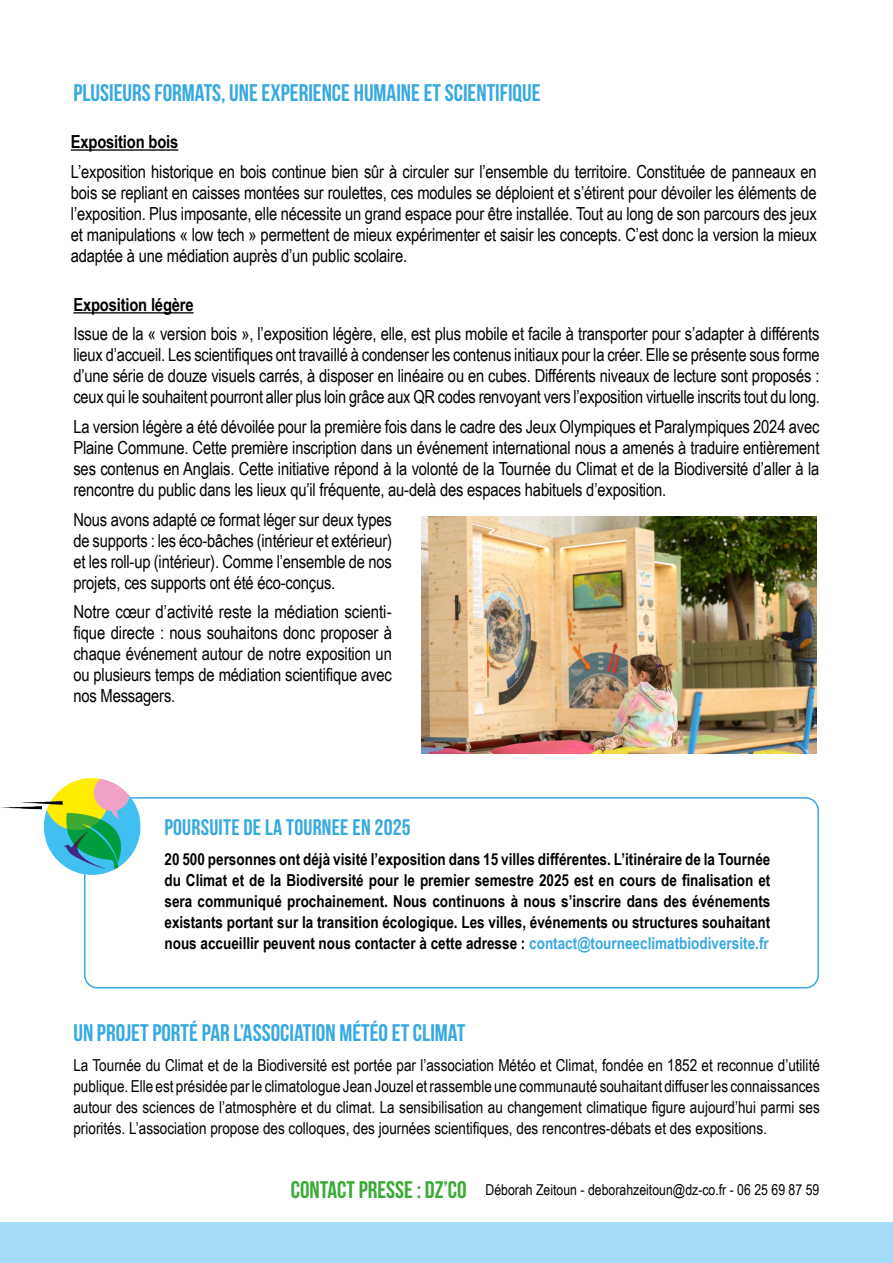
<style>
.page{position:relative;width:893px;height:1263px;background:#fff}
.page>*{position:absolute;margin:0;border:0;box-sizing:border-box;transform-origin:0 0}
.t1{font:24px "Bebas Neue";color:#36a9e1}
.t2{font:22.5px "Bebas Neue";letter-spacing:.01em;color:#36a9e1}
.t3{font:18px/21px "Arial Narrow";letter-spacing:-.01em;color:#000;text-align:justify}
.t4{font:700 18px "Arial Narrow";letter-spacing:-.01em;color:#000}
.t5{font:16.5px/21px "Arial Narrow";color:#000;text-align:justify}
.t6{font:700 16.5px/21px "Arial Narrow";color:#000;text-align:justify}
.t7{font:15px "Arial Narrow";color:#000}
.s1{color:#36a9e1}
.s2{font-family:"Bebas Neue";font-size:24px;color:#3aaa35}
</style>
<div class="page">
<div style="left:84px;top:797px;width:735px;height:191px;border:2px solid #36a9e1;border-radius:13px"></div>
<img style="left:0;top:778px;width:164px;height:134px">
<div style="left:0;top:1222px;width:893px;height:41px;background:#a4dbf8"></div>
<hr style="left:73px;top:312px;width:121px;height:1px;background:#000">
<hr style="left:71px;top:149px;width:107px;height:2px;background:#000">
<img style="left:422px;top:517px;width:395px;height:237px">
<h1 class="t1" style="left:73px;top:79px;width:469px">PLUSIEURS FORMATS, UNE EXPERIENCE HUMAINE ET SCIENTIFIQUE</h1>
<p class="t4" style="left:71px;top:128px;width:109px">Exposition bois</p>
<p class="t3" style="left:71px;top:160px;width:747px">L’exposition historique en bois continue bien sûr à circuler sur l’ensemble du territoire. Constituée de panneaux en bois se repliant en caisses montées sur roulettes, ces modules se déploient et s’étirent pour dévoiler les éléments de l’exposition. Plus imposante, elle nécessite un grand espace pour être installée. Tout au long de son parcours des jeux et manipulations « low tech » permettent de mieux expérimenter et saisir les concepts. C’est donc la version la mieux adaptée à une médiation auprès d’un public scolaire.</p>
<p class="t4" style="left:73px;top:291px;width:122px">Exposition légère</p>
<p class="t3" style="left:73px;top:323px;width:748px">Issue de la « version bois », l’exposition légère, elle, est plus mobile et facile à transporter pour s’adapter à différents lieux d’accueil. Les scientifiques ont travaillé à condenser les contenus initiaux pour la créer. Elle se présente sous forme d’une série de douze visuels carrés, à disposer en linéaire ou en cubes. Différents niveaux de lecture sont proposés : ceux qui le souhaitent pourront aller plus loin grâce aux QR codes renvoyant vers l’exposition virtuelle inscrits tout du long.</p>
<p class="t3" style="left:73px;top:415px;width:747px">La version légère a été dévoilée pour la première fois dans le cadre des Jeux Olympiques et Paralympiques 2024 avec Plaine Commune. Cette première inscription dans un événement international nous a amenés à traduire entièrement ses contenus en Anglais. Cette initiative répond à la volonté de la Tournée du Climat et de la Biodiversité d’aller à la rencontre du public dans les lieux qu’il fréquente, au-delà des espaces habituels d’exposition.</p>
<p class="t3" style="left:73px;top:508px;width:320px">Nous avons adapté ce format léger sur deux types de supports : les éco-bâches (intérieur et extérieur) et les roll-up (intérieur). Comme l’ensemble de nos projets, ces supports ont été éco-conçus.</p>
<p class="t3" style="left:73px;top:600px;width:320px">Notre cœur d’activité reste la médiation scienti&shy;fique directe : nous souhaitons donc proposer à chaque événement autour de notre exposition un ou plusieurs temps de médiation scientifique avec nos Messagers.</p>
<p class="t2" style="left:164px;top:815px;width:248px">POURSUITE DE LA TOURNEE EN 2025</p>
<p class="t6" style="left:164px;top:848px;width:607px">20 500 personnes ont déjà visité l’exposition dans 15 villes différentes. L’itinéraire de la Tournée du Climat et de la Biodiversité pour le premier semestre 2025 est en cours de finalisation et sera communiqué prochainement. Nous continuons à nous s’inscrire dans des événements existants portant sur la transition écologique. Les villes, événements ou structures souhaitant nous accueillir peuvent nous contacter à cette adresse : <span class="s1">contact@tourneeclimatbiodiversite.fr</span></p>
<h1 class="t1" style="left:73px;top:1020px;width:393px">UN PROJET PORTÉ PAR L’ASSOCIATION MÉTÉO ET CLIMAT</h1>
<p class="t5" style="left:73px;top:1054px;width:748px">La Tournée du Climat et de la Biodiversité est portée par l’association Météo et Climat, fondée en 1852 et reconnue d’utilité publique. Elle est présidée par le climatologue Jean Jouzel et rassemble une communauté souhaitant diffuser les connaissances autour des sciences de l’atmosphère et du climat. La sensibilisation au changement climatique figure aujourd’hui parmi ses priorités. L’association propose des colloques, des journées scientifiques, des rencontres-débats et des expositions.</p>
<p class="t7" style="left:291px;top:1178px;width:530px"><span class="s2">CONTACT PRESSE : DZ’CO</span> Déborah Zeitoun - deborahzeitoun@dz-co.fr - 06 25 69 87 59</p>
</div>
